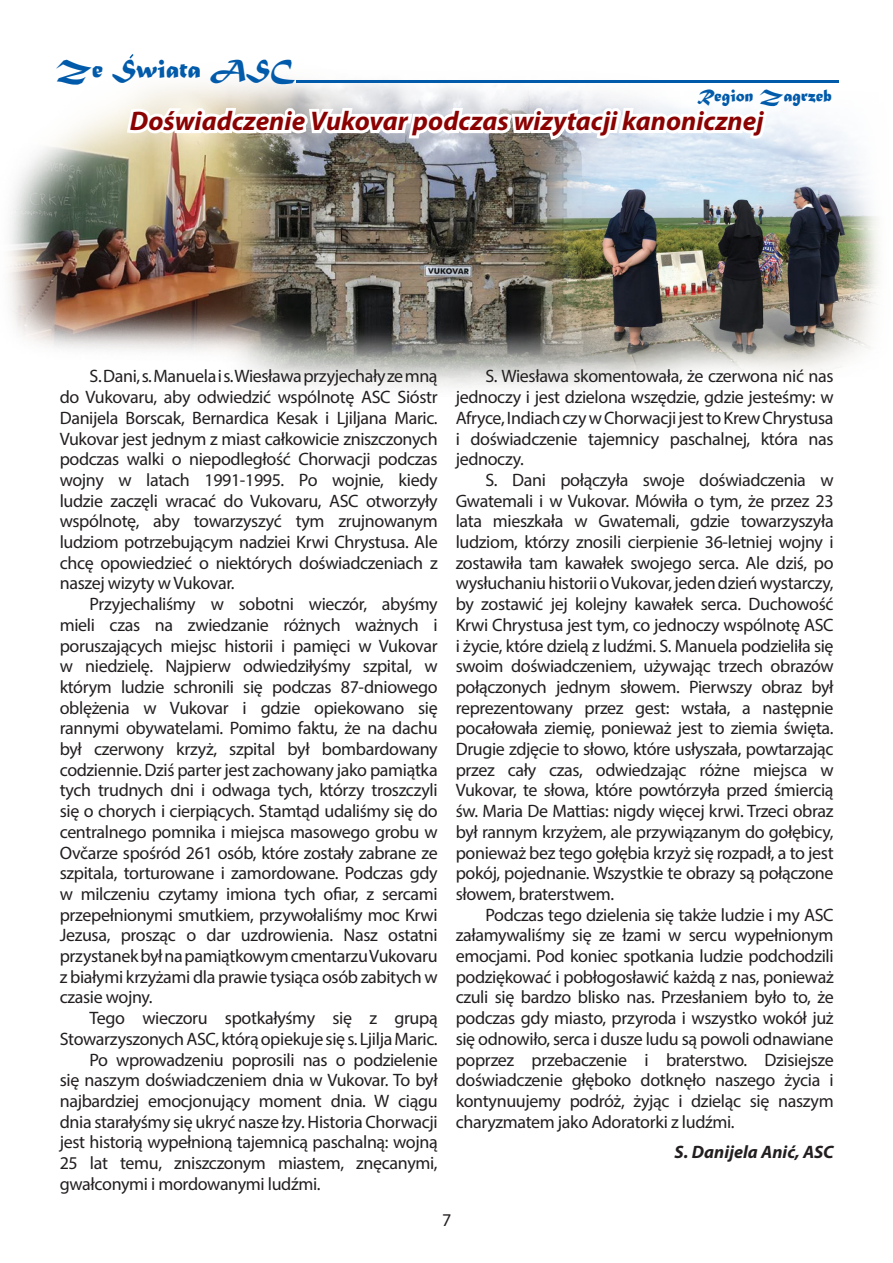
<style>
.page{position:relative;width:893px;height:1263px;background:#fff}
.page>*{position:absolute;margin:0;border:0;box-sizing:border-box;transform-origin:0 0}
.t1{font:italic 700 27px "Myriad Pro";color:#8b0202}
.t2{font:27px "Matura MT Script Capitals";color:#015aaa}
.t3{font:18px/20.7px "Myriad Pro";letter-spacing:-.02em;color:#231f20;text-align:justify}
.t4{font:italic 700 18px "Myriad Pro";color:#231f20}
.t5{font:18px "Matura MT Script Capitals";color:#015aaa}
</style>
<div class="page">
<img style="left:8px;top:105px;width:171px;height:246px">
<img style="left:179px;top:337px;width:284px;height:51px">
<img style="left:463px;top:132px;width:416px;height:255px">
<img style="left:123px;top:80px;width:716px;height:257px">
<svg style="left:129px;top:54px;width:5px;height:5px"></svg>
<h1 class="t2" style="left:56px;top:52px;width:240px">Ze Swiata ASC</h1>
<p class="t5" style="left:697px;top:84px;width:136px">Region Zagrzeb</p>
<h1 class="t1" style="left:130px;top:103px;width:635px">Doświadczenie Vukovar podczas wizytacji kanonicznej</h1>
<p class="t3" style="left:60px;top:366px;width:379px;text-indent:30px">S. Dani, s. Manuela i s. Wiesława przyjechały ze mną do Vukovaru, aby odwiedzić wspólnotę ASC Sióstr Danijela Borscak, Bernardica Kesak i Ljiljana Maric.<br>Vukovar jest jednym z miast całkowicie zniszczonych podczas walki o niepodległość Chorwacji podczas wojny w latach 1991-1995. Po wojnie, kiedy ludzie zaczęli wracać do Vukovaru, ASC otworzyły wspólnotę, aby towarzyszyć tym zrujnowanym ludziom potrzebującym nadziei Krwi Chrystusa. Ale chcę opowiedzieć o niektórych doświadczeniach z naszej wizyty w Vukovar.</p>
<p class="t3" style="left:60px;top:593px;width:379px;text-indent:30px">Przyjechaliśmy w sobotni wieczór, abyśmy mieli czas na zwiedzanie różnych ważnych i poruszających miejsc historii i pamięci w Vukovar w niedzielę. Najpierw odwiedziłyśmy szpital, w którym ludzie schronili się podczas 87-dniowego oblężenia w Vukovar i gdzie opiekowano się rannymi obywatelami. Pomimo faktu, że na dachu był czerwony krzyż, szpital był bombardowany codziennie. Dziś parter jest zachowany jako pamiątka tych trudnych dni i odwaga tych, którzy troszczyli się o chorych i cierpiących. Stamtąd udaliśmy się do centralnego pomnika i miejsca masowego grobu w Ovčarze spośród 261 osób, które zostały zabrane ze szpitala, torturowane i zamordowane. Podczas gdy w milczeniu czytamy imiona tych ofiar, z sercami przepełnionymi smutkiem, przywołaliśmy moc Krwi Jezusa, prosząc o dar uzdrowienia. Nasz ostatni przystanek był na pamiątkowym cmentarzu Vukovaru z białymi krzyżami dla prawie tysiąca osób zabitych w czasie wojny.</p>
<p class="t3" style="left:90px;top:1007px;width:350px">Tego wieczoru spotkałyśmy się z grupą</p>
<p class="t3" style="left:60px;top:1028px;width:379px">Stowarzyszonych ASC, którą opiekuje się s. Ljilja Maric.</p>
<p class="t3" style="left:90px;top:1049px;width:350px">Po wprowadzeniu poprosili nas o podzielenie</p>
<p class="t3" style="left:60px;top:1069px;width:379px">się naszym doświadczeniem dnia w Vukovar. To był</p>
<p class="t3" style="left:60px;top:1090px;width:379px">najbardziej emocjonujący moment dnia. W ciągu</p>
<p class="t3" style="left:60px;top:1111px;width:379px">dnia starałyśmy się ukryć nasze łzy. Historia Chorwacji</p>
<p class="t3" style="left:60px;top:1132px;width:379px">jest historią wypełnioną tajemnicą paschalną: wojną</p>
<p class="t3" style="left:60px;top:1152px;width:379px">25 lat temu, zniszczonym miastem, znęcanymi,</p>
<p class="t3" style="left:60px;top:1173px;width:262px">gwałconymi i mordowanymi ludźmi.</p>
<p class="t3" style="left:456px;top:366px;width:379px;text-indent:30px">S. Wiesława skomentowała, że czerwona nić nas jednoczy i jest dzielona wszędzie, gdzie jesteśmy: w Afryce, Indiach czy w Chorwacji jest to Krew Chrystusa i doświadczenie tajemnicy paschalnej, która nas jednoczy.</p>
<p class="t3" style="left:456px;top:469px;width:379px;text-indent:30px">S. Dani połączyła swoje doświadczenia w Gwatemali i w Vukovar. Mówiła o tym, że przez 23 lata mieszkała w Gwatemali, gdzie towarzyszyła ludziom, którzy znosili cierpienie 36-letniej wojny i zostawiła tam kawałek swojego serca. Ale dziś, po wysłuchaniu historii o Vukovar, jeden dzień wystarczy, by zostawić jej kolejny kawałek serca. Duchowość Krwi Chrystusa jest tym, co jednoczy wspólnotę ASC i życie, które dzielą z ludźmi. S. Manuela podzieliła się swoim doświadczeniem, używając trzech obrazów połączonych jednym słowem. Pierwszy obraz był reprezentowany przez gest: wstała, a następnie pocałowała ziemię, ponieważ jest to ziemia święta.<br>Drugie zdjęcie to słowo, które usłyszała, powtarzając przez cały czas, odwiedzając różne miejsca w Vukovar, te słowa, które powtórzyła przed śmiercią św. Maria De Mattias: nigdy więcej krwi. Trzeci obraz był rannym krzyżem, ale przywiązanym do gołębicy, ponieważ bez tego gołębia krzyż się rozpadł, a to jest pokój, pojednanie. Wszystkie te obrazy są połączone słowem, braterstwem.</p>
<p class="t3" style="left:456px;top:904px;width:379px;text-indent:30px">Podczas tego dzielenia się także ludzie i my ASC załamywaliśmy się ze łzami w sercu wypełnionym emocjami. Pod koniec spotkania ludzie podchodzili podziękować i pobłogosławić każdą z nas, ponieważ czuli się bardzo blisko nas. Przesłaniem było to, że podczas gdy miasto, przyroda i wszystko wokół już się odnowiło, serca i dusze ludu są powoli odnawiane poprzez przebaczenie i braterstwo. Dzisiejsze doświadczenie głęboko dotknęło naszego życia i kontynuujemy podróż, żyjąc i dzieląc się naszym charyzmatem jako Adoratorki z ludźmi.</p>
<p class="t4" style="left:675px;top:1140px;width:161px">S. Danijela Anić, ASC</p>
<p class="t3" style="left:442px;top:1209px;width:11px">7</p>
</div>
